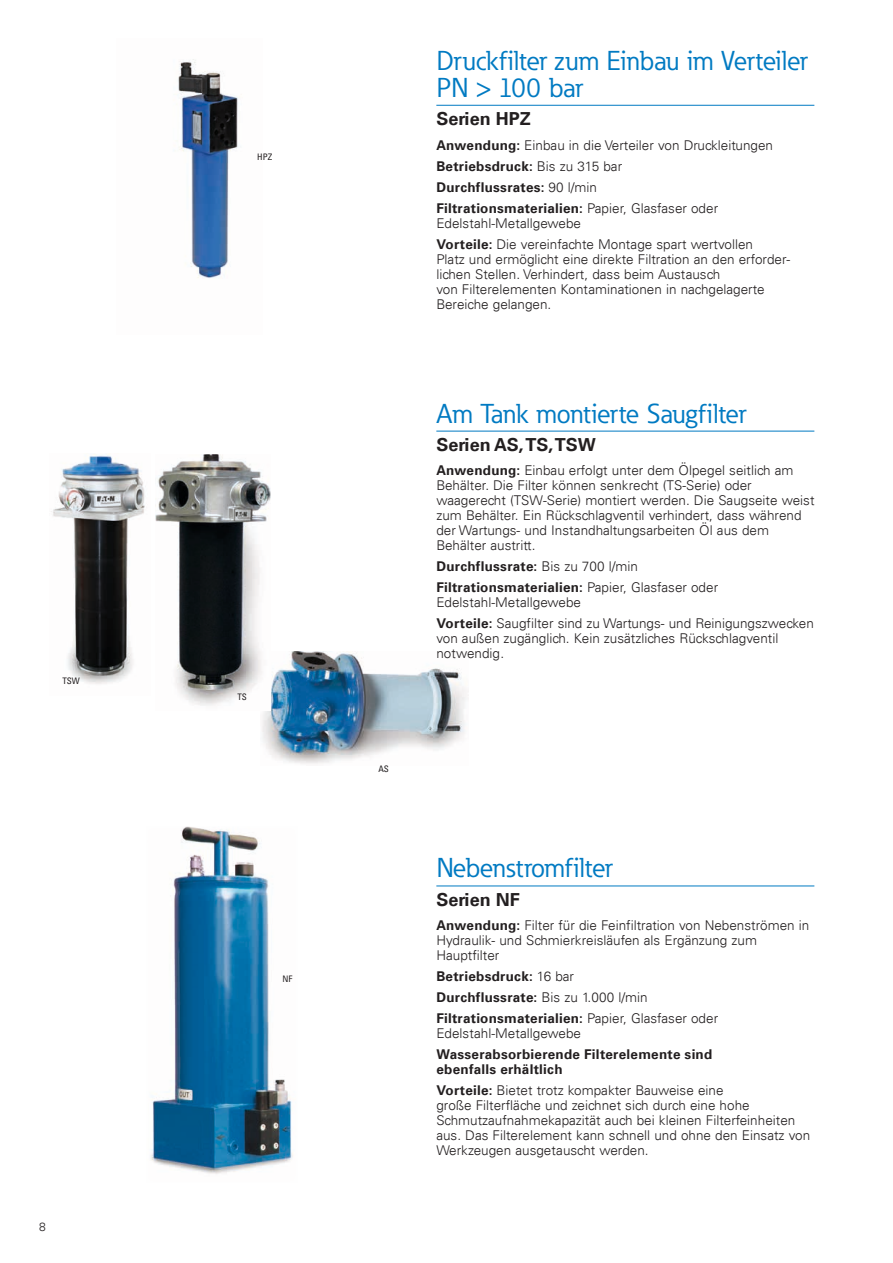
<style>
.page{position:relative;width:893px;height:1263px;background:#fff}
.page>*{position:absolute;margin:0;border:0;box-sizing:border-box;transform-origin:0 0}
.t1{font:27px/27px "Eaton";letter-spacing:-.01em;color:#007ac2}
.t2{font:700 18px "Univers LT";color:#231f20}
.t3{font:300 13.5px/15px "Univers LT";color:#231f20}
.t4{font:700 13.5px/21px "Univers LT";letter-spacing:.02em;color:#231f20}
.t5{font:300 12px "Univers LT";color:#231f20}
.t6{font:condensed 9px "Univers LT";color:#231f20}
.s1{font-weight:700}
.s2{font-weight:300}
</style>
<div class="page">
<img style="left:178px;top:59px;width:60px;height:219px">
<img style="left:150px;top:826px;width:143px;height:348px">
<img style="left:262px;top:651px;width:204px;height:113px">
<img style="left:51px;top:453px;width:94px;height:231px">
<img style="left:156px;top:454px;width:114px;height:256px">
<hr style="left:436px;top:105px;width:378px;height:1px;background:#007ac2">
<hr style="left:436px;top:431px;width:378px;height:1px;background:#007ac2">
<hr style="left:436px;top:885px;width:378px;height:1px;background:#007ac2">
<p class="t6" style="left:62px;top:675px;width:19px">TSW</p>
<p class="t5" style="left:39px;top:1219px;width:8px">8</p>
<p class="t6" style="left:257px;top:151px;width:17px">HPZ</p>
<p class="t6" style="left:237px;top:691px;width:11px">TS</p>
<p class="t6" style="left:283px;top:973px;width:11px">NF</p>
<p class="t6" style="left:378px;top:763px;width:12px">AS</p>
<h1 class="t1" style="left:436px;top:47px;width:373px">Druckfilter zum Einbau im Verteiler<br>PN &gt; 100 bar</h1>
<h2 class="t2" style="left:436px;top:108px;width:96px">Serien HPZ</h2>
<p class="t3" style="left:436px;top:134px;width:338px;line-height:21px"><span class="s1">Anwendung:</span> Einbau in die Verteiler von Druckleitungen <span class="s1">Betriebsdruck:</span> Bis zu 315 bar<br><span class="s1">Durchflussrates:</span> 90 l/min<br><span class="s1">Filtrationsmaterialien:</span> Papier, Glasfaser oder</p>
<p class="t3" style="left:436px;top:212px;width:318px;line-height:21px">Edelstahl-Metallgewebe<br><span class="s1">Vorteile:</span> Die vereinfachte Montage spart wertvollen</p>
<p class="t3" style="left:436px;top:251px;width:355px">Platz und ermöglicht eine direkte Filtration an den erforder&shy;lichen Stellen. Verhindert, dass beim Austausch<br>von Filterelementen Kontaminationen in nachgelagerte Bereiche gelangen.</p>
<h1 class="t1" style="left:436px;top:400px;width:311px">Am Tank montierte Saugfilter</h1>
<h2 class="t2" style="left:436px;top:434px;width:161px">Serien AS, TS, TSW</h2>
<p class="t3" style="left:436px;top:463px;width:380px"><span class="s1">Anwendung:</span> Einbau erfolgt unter dem Ölpegel seitlich am Behälter. Die Filter können senkrecht (TS-Serie) oder waagerecht (TSW-Serie) montiert werden. Die Saugseite weist zum Behälter. Ein Rückschlagventil verhindert, dass während der Wartungs- und Instandhaltungsarbeiten Öl aus dem Behälter austritt.</p>
<p class="t4" style="left:436px;top:556px;width:283px">Durchflussrate: <span class="s2">Bis zu 700 l/min<br></span>Filtrationsmaterialien: <span class="s2">Papier, Glasfaser oder</span></p>
<p class="t3" style="left:436px;top:592px;width:379px;line-height:21px">Edelstahl-Metallgewebe<br><span class="s1">Vorteile:</span> Saugfilter sind zu Wartungs- und Reinigungszwecken</p>
<p class="t3" style="left:436px;top:631px;width:343px">von außen zugänglich. Kein zusätzliches Rückschlagventil notwendig.</p>
<h1 class="t1" style="left:436px;top:855px;width:178px">Nebenstromfilter</h1>
<h2 class="t2" style="left:436px;top:889px;width:85px">Serien NF</h2>
<p class="t3" style="left:436px;top:918px;width:374px"><span class="s1">Anwendung:</span> Filter für die Feinfiltration von Nebenströmen in<br>Hydraulik- und Schmierkreisläufen als Ergänzung zum<br>Hauptfilter</p>
<p class="t4" style="left:436px;top:966px;width:283px">Betriebsdruck: <span class="s2">16 bar<br></span>Durchflussrate: <span class="s2">Bis zu 1.000 l/min<br></span>Filtrationsmaterialien: <span class="s2">Papier, Glasfaser oder</span></p>
<p class="t3" style="left:436px;top:1026px;width:146px">Edelstahl-Metallgewebe</p>
<p class="t4" style="left:436px;top:1047px;width:278px;line-height:15px">Wasserabsorbierende Filterelemente sind ebenfalls erhältlich</p>
<p class="t3" style="left:436px;top:1083px;width:375px"><span class="s1">Vorteile:</span> Bietet trotz kompakter Bauweise eine<br>große Filterfläche und zeichnet sich durch eine hohe Schmutzaufnahmekapazität auch bei kleinen Filterfeinheiten aus. Das Filterelement kann schnell und ohne den Einsatz von Werkzeugen ausgetauscht werden.</p>
</div>
